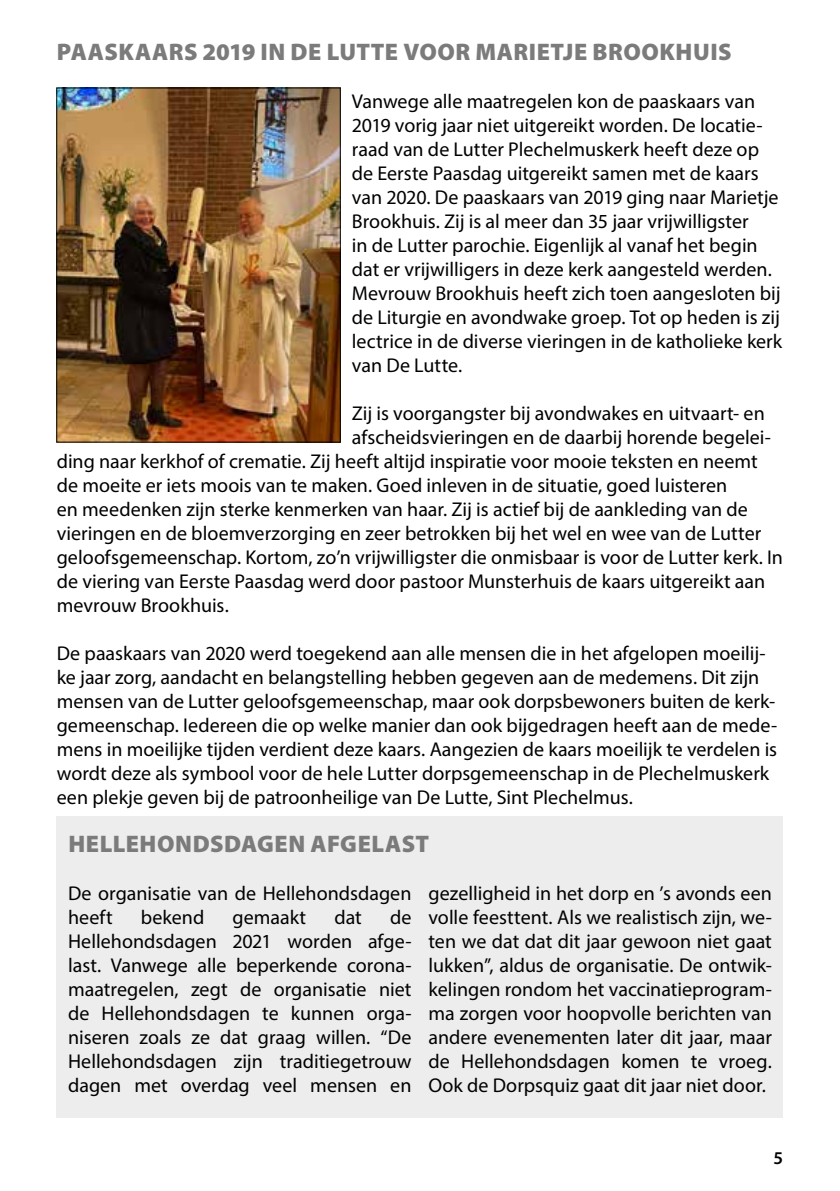
<style>
.page{position:relative;width:840px;height:1191px;background:#fff}
.page>*{position:absolute;margin:0;border:0;box-sizing:border-box;transform-origin:0 0}
.t1{font:900 24px "Myriad Pro";letter-spacing:.02em;color:#7c7b7b}
.t2{font:20px/24px "Myriad Pro";color:#000}
.t3{font:600 18px "Myriad Pro";color:#000}
</style>
<div class="page">
<img style="left:58px;top:90px;width:280px;height:350px">
<div style="left:56px;top:88px;width:284px;height:354px;border:1px solid #000"></div>
<div style="left:57px;top:816px;width:725px;height:301px;background:#ededed"></div>
<p class="t1" style="left:57px;top:35px;width:675px">PAASKAARS 2019 IN DE LUTTE VOOR MARIETJE BROOKHUIS</p>
<p class="t2" style="left:351px;top:89px;width:431px">Vanwege alle maatregelen kon de paaskaars van 2019 vorig jaar niet uitgereikt worden. De locatie&shy;raad van de Lutter Plechelmuskerk heeft deze op de Eerste Paasdag uitgereikt samen met de kaars van 2020. De paaskaars van 2019 ging naar Marietje Brookhuis. Zij is al meer dan 35 jaar vrijwilligster<br>in de Lutter parochie. Eigenlijk al vanaf het begin dat er vrijwilligers in deze kerk aangesteld werden.<br>Mevrouw Brookhuis heeft zich toen aangesloten bij de Liturgie en avondwake groep. Tot op heden is zij lectrice in de diverse vieringen in de katholieke kerk van De Lutte.</p>
<p class="t2" style="left:351px;top:401px;width:414px">Zij is voorgangster bij avondwakes en uitvaart- en</p>
<p class="t2" style="left:351px;top:425px;width:420px">afscheidsvieringen en de daarbij horende begelei-</p>
<p class="t2" style="left:57px;top:449px;width:702px">ding naar kerkhof of crematie. Zij heeft altijd inspiratie voor mooie teksten en neemt</p>
<p class="t2" style="left:57px;top:473px;width:671px">de moeite er iets moois van te maken. Goed inleven in de situatie, goed luisteren</p>
<p class="t2" style="left:57px;top:497px;width:692px">en meedenken zijn sterke kenmerken van haar. Zij is actief bij de aankleding van de</p>
<p class="t2" style="left:57px;top:521px;width:705px">vieringen en de bloemverzorging en zeer betrokken bij het wel en wee van de Lutter</p>
<p class="t2" style="left:57px;top:545px;width:727px">geloofsgemeenschap. Kortom, zo’n vrijwilligster die onmisbaar is voor de Lutter kerk. In</p>
<p class="t2" style="left:57px;top:569px;width:709px">de viering van Eerste Paasdag werd door pastoor Munsterhuis de kaars uitgereikt aan</p>
<p class="t2" style="left:57px;top:593px;width:173px">mevrouw Brookhuis.</p>
<p class="t2" style="left:57px;top:641px;width:721px">De paaskaars van 2020 werd toegekend aan alle mensen die in het afgelopen moeilij&shy;ke jaar zorg, aandacht en belangstelling hebben gegeven aan de medemens. Dit zijn mensen van de Lutter geloofsgemeenschap, maar ook dorpsbewoners buiten de kerk&shy;gemeenschap. Iedereen die op welke manier dan ook bijgedragen heeft aan de mede&shy;mens in moeilijke tijden verdient deze kaars. Aangezien de kaars moeilijk te verdelen is wordt deze als symbool voor de hele Lutter dorpsgemeenschap in de Plechelmuskerk een plekje geven bij de patroonheilige van De Lutte, Sint Plechelmus.</p>
<p class="t1" style="left:68px;top:827px;width:362px">HELLEHONDSDAGEN AFGELAST</p>
<p class="t2" style="left:68px;top:881px;width:344px">De organisatie van de Hellehondsdagen heeft</p>
<p class="t2" style="left:68px;top:905px;width:345px;text-align:justify;text-indent:322px">de Hellehondsdagen 2021 worden afge&shy;last. Vanwege alle beperkende corona&shy;maatregelen, zegt de organisatie niet de Hellehondsdagen te kunnen orga&shy;niseren zoals ze dat graag willen. “De Hellehondsdagen zijn traditiegetrouw dagen met overdag veel mensen en</p>
<p class="t2" style="left:141px;top:905px;width:65px">bekend</p>
<p class="t2" style="left:232px;top:905px;width:75px">gemaakt</p>
<p class="t2" style="left:334px;top:905px;width:29px">dat</p>
<p class="t2" style="left:428px;top:881px;width:345px;text-align:justify">gezelligheid in het dorp en ’s avonds een volle feesttent. Als we realistisch zijn, we&shy;ten we dat dat dit jaar gewoon niet gaat lukken”, aldus de organisatie. De ontwik&shy;kelingen rondom het vaccinatieprogram&shy;ma zorgen voor hoopvolle berichten van andere evenementen later dit jaar, maar de Hellehondsdagen komen te vroeg.<br>Ook de Dorpsquiz gaat dit jaar niet door.</p>
<p class="t3" style="left:773px;top:1146px;width:11px">5</p>
</div>
